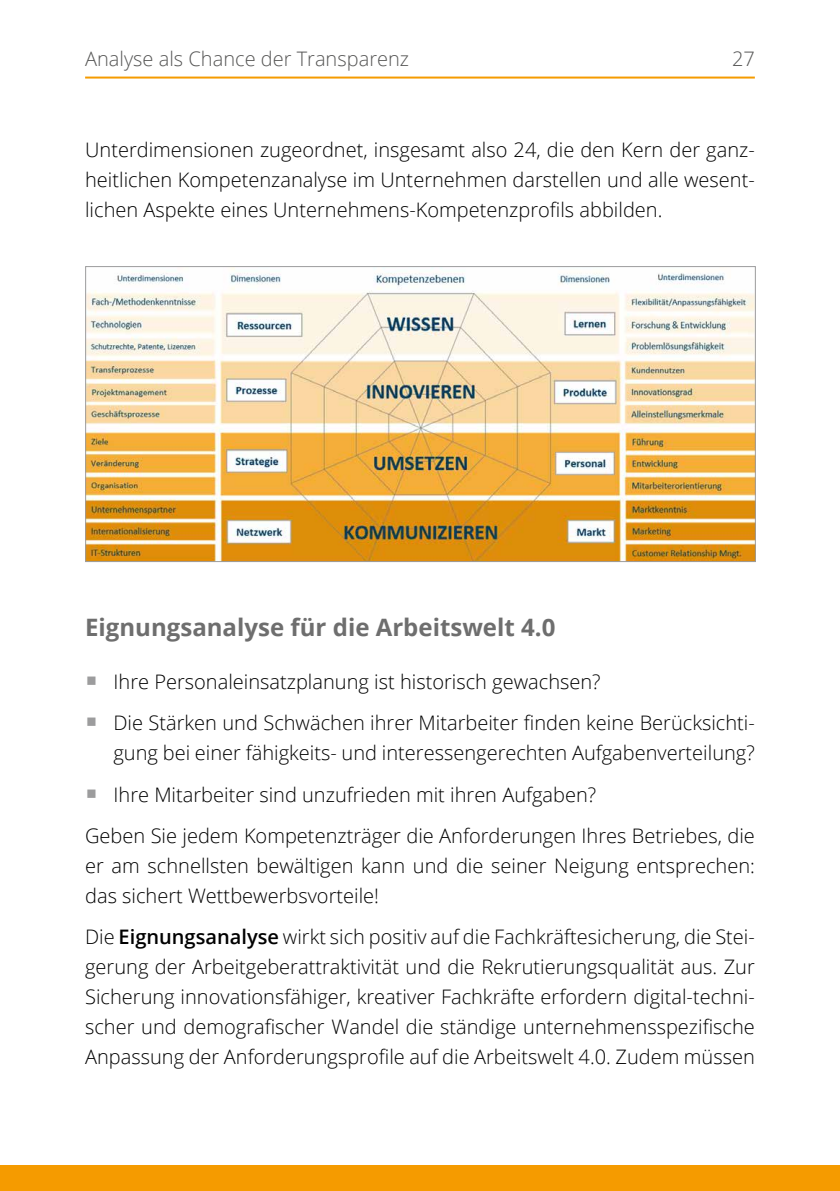
<style>
.page{position:relative;width:840px;height:1191px;background:#fff}
.page>*{position:absolute;margin:0;border:0;box-sizing:border-box;transform-origin:0 0}
.t1{font:700 24px "Open Sans";color:#6e6e6e}
.t2{font:300 20px/30px "Open Sans";color:#000;text-align:justify}
.t3{font:300 20px "Open Sans";color:#565655}
.s1{font-weight:600}
</style>
<div class="page">
<hr style="left:85px;top:77px;width:669px;height:2px;background:#f59b00">
<div style="left:0;top:1165px;width:839px;height:26px;background:#f59b00"></div>
<img style="left:87px;top:268px;width:666px;height:292px">
<p class="t3" style="left:85px;top:45px;width:325px">Analyse als Chance der Transparenz</p>
<p class="t3" style="left:731px;top:45px;width:24px">27</p>
<p class="t2" style="left:85px;top:134px;width:670px">Unterdimensionen zugeordnet, insgesamt also 24, die den Kern der ganz&shy;heitlichen Kompetenzanalyse im Unternehmen darstellen und alle wesent&shy;lichen Aspekte eines Unternehmens-Kompetenzprofils abbilden.</p>
<p class="t1" style="left:85px;top:610px;width:471px">Eignungsanalyse für die Arbeitswelt 4.0</p>
<p class="t2" style="left:113px;top:660px;width:642px;line-height:41.4px">Ihre Personaleinsatzplanung ist historisch gewachsen?<br>Die Stärken und Schwächen ihrer Mitarbeiter finden keine Berücksichti-</p>
<p class="t2" style="left:113px;top:737px;width:642px">gung bei einer fähigkeits- und interessengerechten Aufgabenverteilung?</p>
<p class="t2" style="left:113px;top:778px;width:484px">Ihre Mitarbeiter sind unzufrieden mit ihren Aufgaben?</p>
<p class="t2" style="left:85px;top:820px;width:670px">Geben Sie jedem Kompetenzträger die Anforderungen Ihres Betriebes, die</p>
<p class="t2" style="left:85px;top:850px;width:671px">er am schnellsten bewältigen kann und die seiner Neigung entsprechen: das sichert Wettbewerbsvorteile!</p>
<p class="t2" style="left:85px;top:921px;width:671px">Die <span class="s1">Eignungsanalyse</span> wirkt sich positiv auf die Fachkräftesicherung, die Stei&shy;gerung der Arbeitgeberattraktivität und die Rekrutierungsqualität aus. Zur Sicherung innovationsfähiger, kreativer Fachkräfte erfordern digital-techni&shy;scher und demografischer Wandel die ständige unternehmensspezifische Anpassung der Anforderungsprofile auf die Arbeitswelt 4.0. Zudem müssen</p>
</div>
